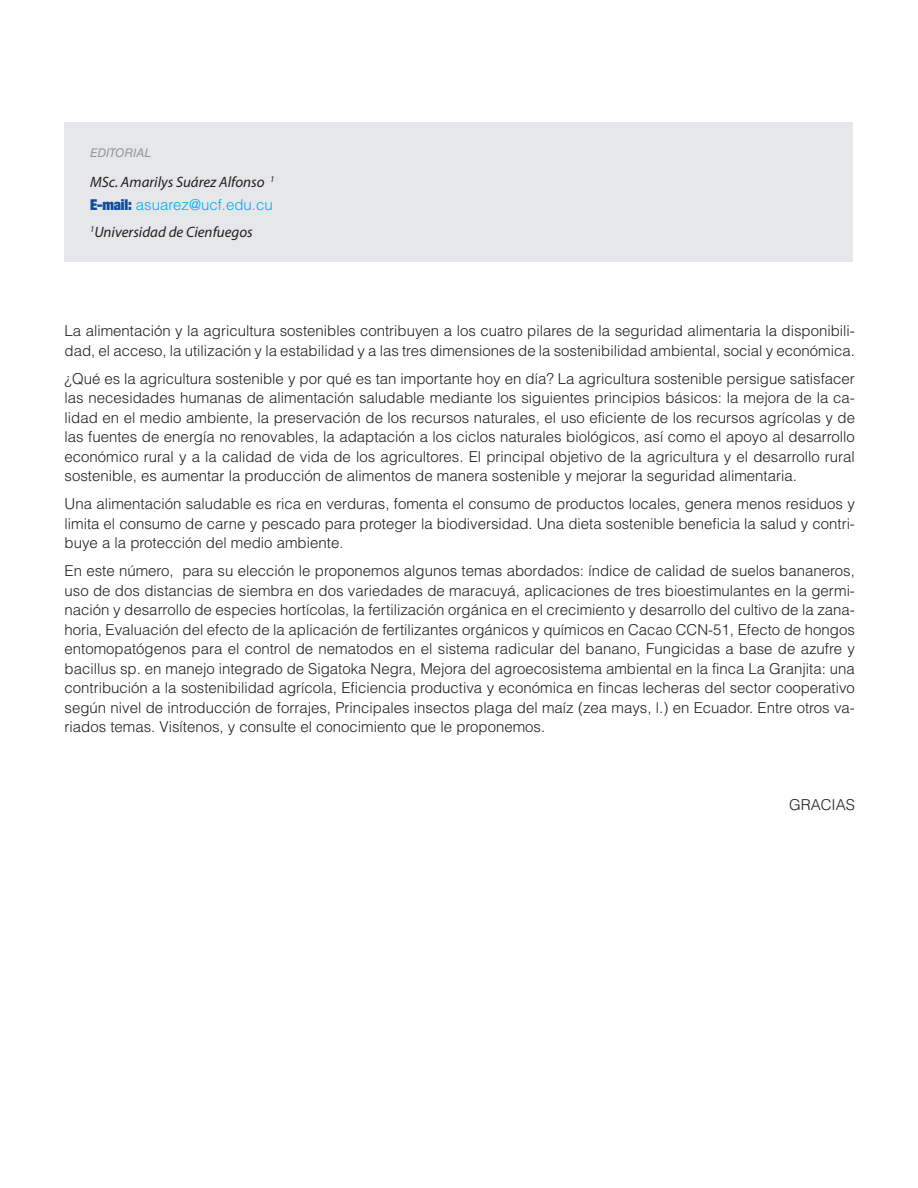
<style>
.page{position:relative;width:918px;height:1188px;background:#fff}
.page>*{position:absolute;margin:0;border:0;box-sizing:border-box;transform-origin:0 0}
.TEXTO{font:300 15px/19.5px "Helvetica LT Std";color:#231f20;text-align:justify}
.nombre_de_autor-Edit{font:italic 15px "Myriad Pro";color:#231f20}
.TITULOS_AZUL{font:300 15px "Helvetica LT Std";color:#00aeef}
.Titulo_gris_itálica{font:italic 12px "Helvetica LT Std";color:#939598}
.s1{font-family:"Helvetica Neue LT Std";font-weight:900;font-stretch:condensed;color:#0d4da1}
</style>
<div class="page">
<div style="left:65px;top:122px;width:788px;height:140px;background:#e6e7e9"></div>
<p class="Titulo_gris_itálica" style="left:90px;top:145px;width:63px">EDITORIAL</p>
<p class="nombre_de_autor-Edit" style="left:90px;top:172px;width:186px">MSc. Amarilys Suárez Alfonso <sup>1</sup></p>
<p class="TITULOS_AZUL" style="left:90px;top:195px;width:184px"><span class="s1">E-mail:</span> asuarez@ucf.edu.cu</p>
<p class="nombre_de_autor-Edit" style="left:90px;top:222px;width:164px"><sup>1</sup>Universidad de Cienfuegos</p>
<p class="TEXTO" style="left:65px;top:321px;width:792px">La alimentación y la agricultura sostenibles contribuyen a los cuatro pilares de la seguridad alimentaria la disponibili&shy;dad, el acceso, la utilización y la estabilidad y a las tres dimensiones de la sostenibilidad ambiental, social y económica.</p>
<p class="TEXTO" style="left:65px;top:369px;width:792px">¿Qué es la agricultura sostenible y por qué es tan importante hoy en día? La agricultura sostenible persigue satisfacer las necesidades humanas de alimentación saludable mediante los siguientes principios básicos: la mejora de la ca&shy;lidad en el medio ambiente, la preservación de los recursos naturales, el uso eficiente de los recursos agrícolas y de las fuentes de energía no renovables, la adaptación a los ciclos naturales biológicos, así como el apoyo al desarrollo económico rural y a la calidad de vida de los agricultores. El principal objetivo de la agricultura y el desarrollo rural sostenible, es aumentar la producción de alimentos de manera sostenible y mejorar la seguridad alimentaria.</p>
<p class="TEXTO" style="left:65px;top:494px;width:792px">Una alimentación saludable es rica en verduras, fomenta el consumo de productos locales, genera menos residuos y limita el consumo de carne y pescado para proteger la biodiversidad. Una dieta sostenible beneficia la salud y contri&shy;buye a la protección del medio ambiente.</p>
<p class="TEXTO" style="left:65px;top:561px;width:792px">En este número, para su elección le proponemos algunos temas abordados: índice de calidad de suelos bananeros, uso de dos distancias de siembra en dos variedades de maracuyá, aplicaciones de tres bioestimulantes en la germi&shy;nación y desarrollo de especies hortícolas, la fertilización orgánica en el crecimiento y desarrollo del cultivo de la zana&shy;horia, Evaluación del efecto de la aplicación de fertilizantes orgánicos y químicos en Cacao CCN-51, Efecto de hongos entomopatógenos para el control de nematodos en el sistema radicular del banano, Fungicidas a base de azufre y bacillus sp. en manejo integrado de Sigatoka Negra, Mejora del agroecosistema ambiental en la finca La Granjita: una contribución a la sostenibilidad agrícola, Eficiencia productiva y económica en fincas lecheras del sector cooperativo según nivel de introducción de forrajes, Principales insectos plaga del maíz (zea mays, l.) en Ecuador. Entre otros va&shy;riados temas. Visítenos, y consulte el conocimiento que le proponemos.</p>
<p class="TEXTO" style="left:789px;top:795px;width:67px">GRACIAS</p>
</div>
